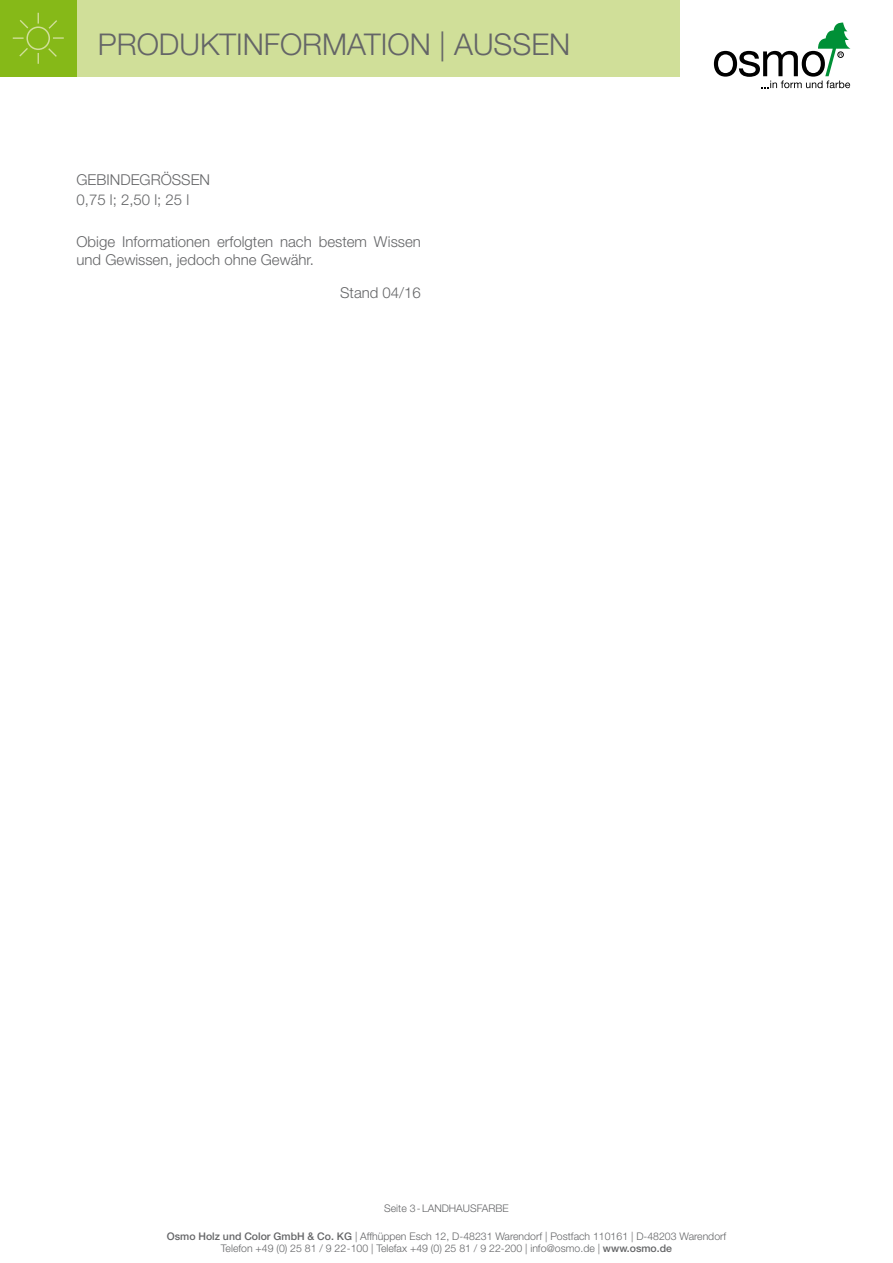
<style>
.page{position:relative;width:893px;height:1263px;background:#fff}
.page>*{position:absolute;margin:0;border:0;box-sizing:border-box;transform-origin:0 0}
.t1{font:300 30px "Helvetica Neue";color:#646567}
.t2{font:300 15px/20.1px "Helvetica Neue";color:#646567}
.t3{font:300 10.5px/12.6px "Helvetica Neue";color:#646567;text-align:center}
.s1{font-weight:500}
</style>
<div class="page">
<div style="left:77px;top:0;width:603px;height:77px;background:#d0df99"></div>
<svg style="left:714px;top:23px;width:136px;height:65px"></svg>
<div style="left:0;top:0;width:77px;height:77px;background:#86b918"></div>
<svg style="left:12px;top:12px;width:52px;height:52px"></svg>
<h1 class="t1" style="left:98px;top:26px;width:474px">PRODUKTINFORMATION | AUSSEN</h1>
<h2 class="t2" style="left:77px;top:169px;width:135px">GEBINDEGRÖSSEN<br>0,75 l; 2,50 l; 25 l</h2>
<h2 class="t2" style="left:77px;top:232px;width:346px;line-height:18px">Obige Informationen erfolgten nach bestem Wissen und Gewissen, jedoch ohne Gewähr.</h2>
<h2 class="t2" style="left:340px;top:282px;width:82px">Stand 04/16</h2>
<p class="t3" style="left:384px;top:1202px;width:126px">Seite 3-LANDHAUSFARBE</p>
<p class="t3" style="left:167px;top:1229px;width:561px"><span class="s1">Osmo Holz und Color GmbH &amp; Co. KG</span> | Affhüppen Esch 12, D-48231 Warendorf | Postfach 110161 | D-48203 Warendorf<br>Telefon +49 (0) 25 81 / 9 22-100 | Telefax +49 (0) 25 81 / 9 22-200 | info@osmo.de | <span class="s1">www.osmo.de</span></p>
</div>
